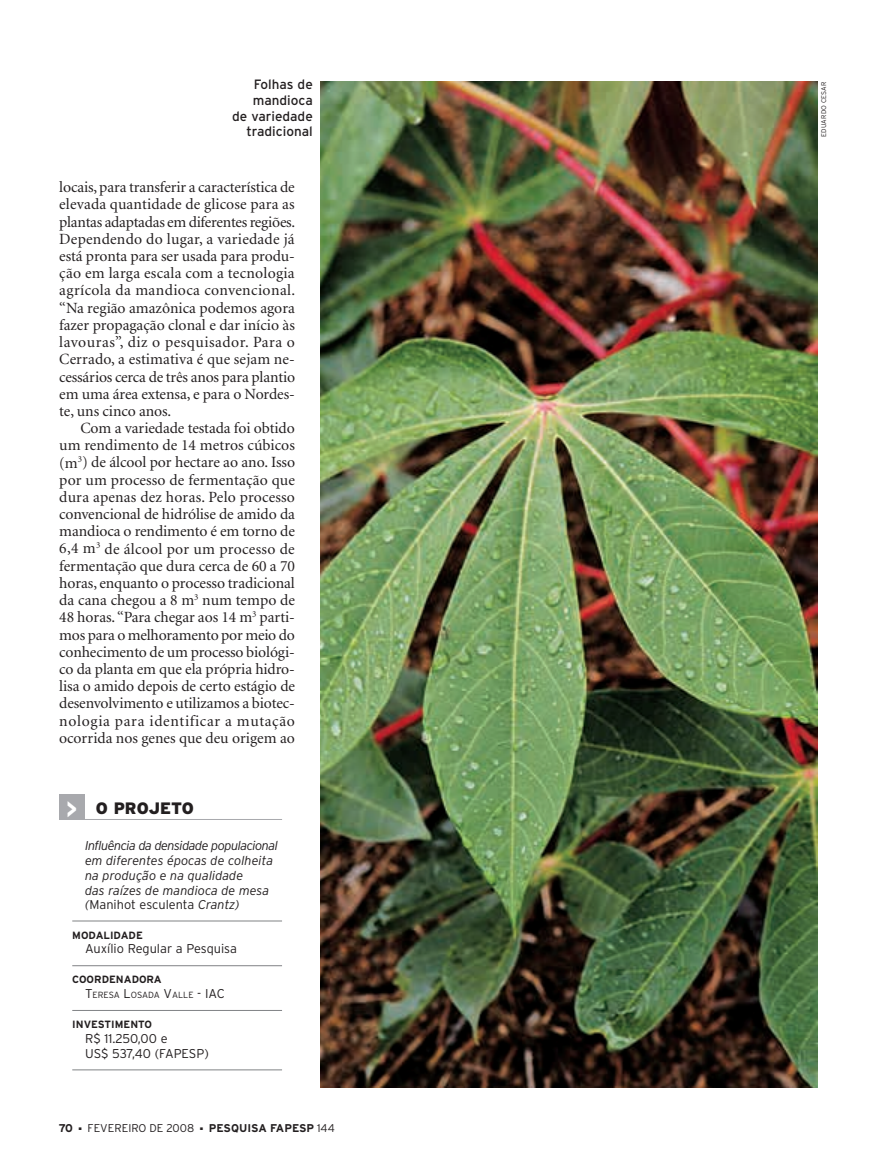
<style>
.page{position:relative;width:885px;height:1170px;background:#fff}
.page>*{position:absolute;margin:0;border:0;box-sizing:border-box;transform-origin:0 0}
.t1{font:900 16.5px "Interstate";color:#231f20}
.t2{font:15.6px/17.2px "Minion";letter-spacing:-.005em;color:#231f20;text-align:justify}
.t3{font:13.5px/15.8px "Interstate";color:#231f20;text-align:right}
.t4{font:italic 300 12.75px/14.7px "Interstate";color:#231f20}
.t5{font:300 12.75px/14.7px "Interstate";color:#231f20}
.t6{font:700 11.25px "Interstate";color:#231f20}
.t7{font:300 11.25px "Interstate";color:#231f20}
.t8{font:700 10.5px "Interstate";color:#231f20}
.t9{font:300 8.85px "Interstate";color:#231f20}
.t10{font:300 6.75px "Interstate";letter-spacing:.025em;color:#231f20}
.s1{font-weight:700;font-size:25.5px;color:#fff}
.s2{font-style:normal}
.s3{font-size:12.75px}
.s4{font-weight:300}
</style>
<div class="page">
<img style="left:320px;top:82px;width:496px;height:1005px">
<hr style="left:72px;top:920px;width:210px;height:1px;background:#808285">
<hr style="left:72px;top:965px;width:210px;height:1px;background:#808285">
<hr style="left:72px;top:1009px;width:210px;height:1px;background:#808285">
<hr style="left:72px;top:1069px;width:210px;height:1px;background:#808285">
<div style="left:60px;top:794px;width:25px;height:25px;background:#a8a9ad"></div>
<hr style="left:60px;top:819px;width:222px;height:1px;background:#a8a9ad">
<p class="t3" style="left:232px;top:78px;width:82px">Folhas de mandioca<br>de variedade tradicional</p>
<p class="t2" style="left:59px;top:179px;width:237px">locais, para transferir a característica de elevada quantidade de glicose para as plantas adaptadas em diferentes regiões.<br>Dependendo do lugar, a variedade já está pronta para ser usada para produ&shy;ção em larga escala com a tecnologia agrícola da mandioca convencional. “Na região amazônica podemos agora fazer propagação clonal e dar início às lavouras”, diz o pesquisador. Para o Cerrado, a estimativa é que sejam ne&shy;cessários cerca de três anos para plantio em uma área extensa, e para o Nordes&shy;te, uns cinco anos.</p>
<p class="t2" style="left:59px;top:420px;width:237px;text-indent:21px">Com a variedade testada foi obtido um rendimento de 14 metros cúbicos (m<sup>3</sup>) de álcool por hectare ao ano. Isso por um processo de fermentação que dura apenas dez horas. Pelo processo convencional de hidrólise de amido da mandioca o rendimento é em torno de 6,4 m<sup>3</sup> de álcool por um processo de fermentação que dura cerca de 60 a 70 horas, enquanto o processo tradicional da cana chegou a 8 m<sup>3</sup> num tempo de 48 horas. “Para chegar aos 14 m<sup>3</sup> parti&shy;mos para o melhoramento por meio do conhecimento de um processo biológi&shy;co da planta em que ela própria hidro&shy;lisa o amido depois de certo estágio de desenvolvimento e utilizamos a biotec&shy;nologia para identificar a mutação ocorrida nos genes que deu origem ao</p>
<p class="t1" style="left:66px;top:801px;width:129px"><span class="s1">&gt;</span> O PROJETO</p>
<p class="t4" style="left:85px;top:839px;width:194px">Influência da densidade populacional em diferentes épocas de colheita na produção e na qualidade<br>das raízes de mandioca de mesa (<span class="s2">Manihot esculenta</span> Crantz)</p>
<p class="t8" style="left:72px;top:930px;width:72px">MODALIDADE</p>
<p class="t5" style="left:85px;top:942px;width:153px">Auxílio Regular a Pesquisa</p>
<p class="t8" style="left:72px;top:975px;width:91px">CO OR DE NA DORA</p>
<p class="t9" style="left:85px;top:991px;width:141px"><span class="s3">T</span>ERESA <span class="s3">L</span>OSADA <span class="s3">V</span>ALLE <span class="s3">- IAC</span></p>
<p class="t8" style="left:72px;top:1020px;width:81px">INVESTIMENTO</p>
<p class="t5" style="left:85px;top:1031px;width:125px">R$ 11.250,00 e<br>US$ 537,40 (FAPESP)</p>
<p class="t6" style="left:59px;top:1123px;width:16px">70</p>
<p class="t7" style="left:79px;top:1123px;width:117px">■ FEVEREIRO DE 2008</p>
<p class="t6" style="left:200px;top:1123px;width:136px">■ PESQUISA FAPESP <span class="s4">144</span></p>
<p class="t10" style="left:821px;top:137px;width:57px;rotate:-90deg">EDUARDO CESAR</p>
</div>
